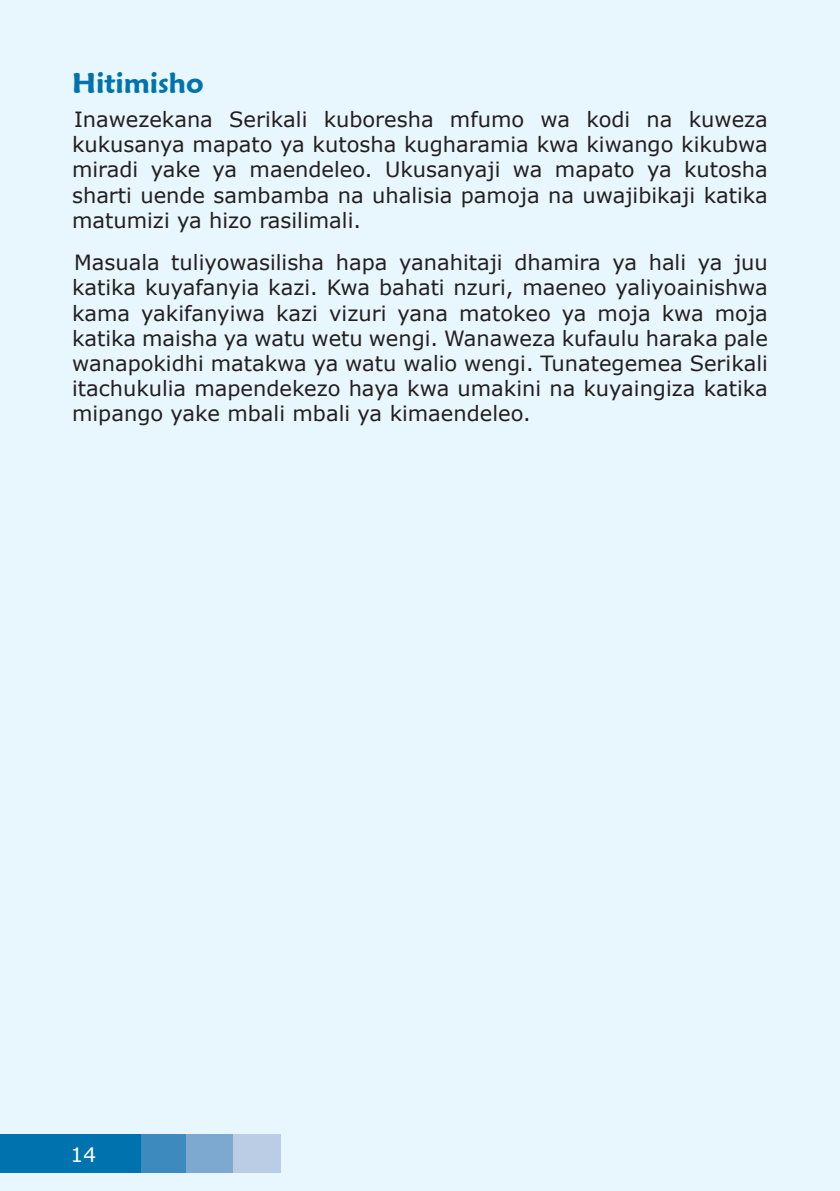
<style>
.page{position:relative;width:840px;height:1191px;background:#fff}
.page>*{position:absolute;margin:0;border:0;box-sizing:border-box;transform-origin:0 0}
.t1{font:600 28px "Maiandra GD";color:#0073af}
.t2{font:21px/25.2px "Verdana";color:#231f20;text-align:justify}
.t3{font:20px "Verdana";color:#fff}
</style>
<div class="page">
<div style="left:0;top:0;width:839px;height:1191px;background:#e8f6fd"></div>
<div style="left:0;top:1134px;width:142px;height:39px;background:#0073af"></div>
<div style="left:141px;top:1134px;width:46px;height:39px;background:#3d8abe"></div>
<div style="left:187px;top:1134px;width:47px;height:39px;background:#7da8d0"></div>
<div style="left:233px;top:1134px;width:47px;height:39px;background:#bacde5"></div>
<h1 class="t1" style="left:72px;top:66px;width:133px">Hitimisho</h1>
<p class="t2" style="left:72px;top:107px;width:697px">Inawezekana Serikali kuboresha mfumo wa kodi na kuweza kukusanya mapato ya kutosha kugharamia kwa kiwango kikubwa miradi yake ya maendeleo. Ukusanyaji wa mapato ya kutosha sharti uende sambamba na uhalisia pamoja na uwajibikaji katika matumizi ya hizo rasilimali.</p>
<p class="t2" style="left:72px;top:250px;width:697px">Masuala tuliyowasilisha hapa yanahitaji dhamira ya hali ya juu katika kuyafanyia kazi. Kwa bahati nzuri, maeneo yaliyoainishwa kama yakifanyiwa kazi vizuri yana matokeo ya moja kwa moja katika maisha ya watu wetu wengi. Wanaweza kufaulu haraka pale wanapokidhi matakwa ya watu walio wengi. Tunategemea Serikali itachukulia mapendekezo haya kwa umakini na kuyaingiza katika mipango yake mbali mbali ya kimaendeleo.</p>
<p class="t3" style="left:71px;top:1140px;width:27px">14</p>
</div>
